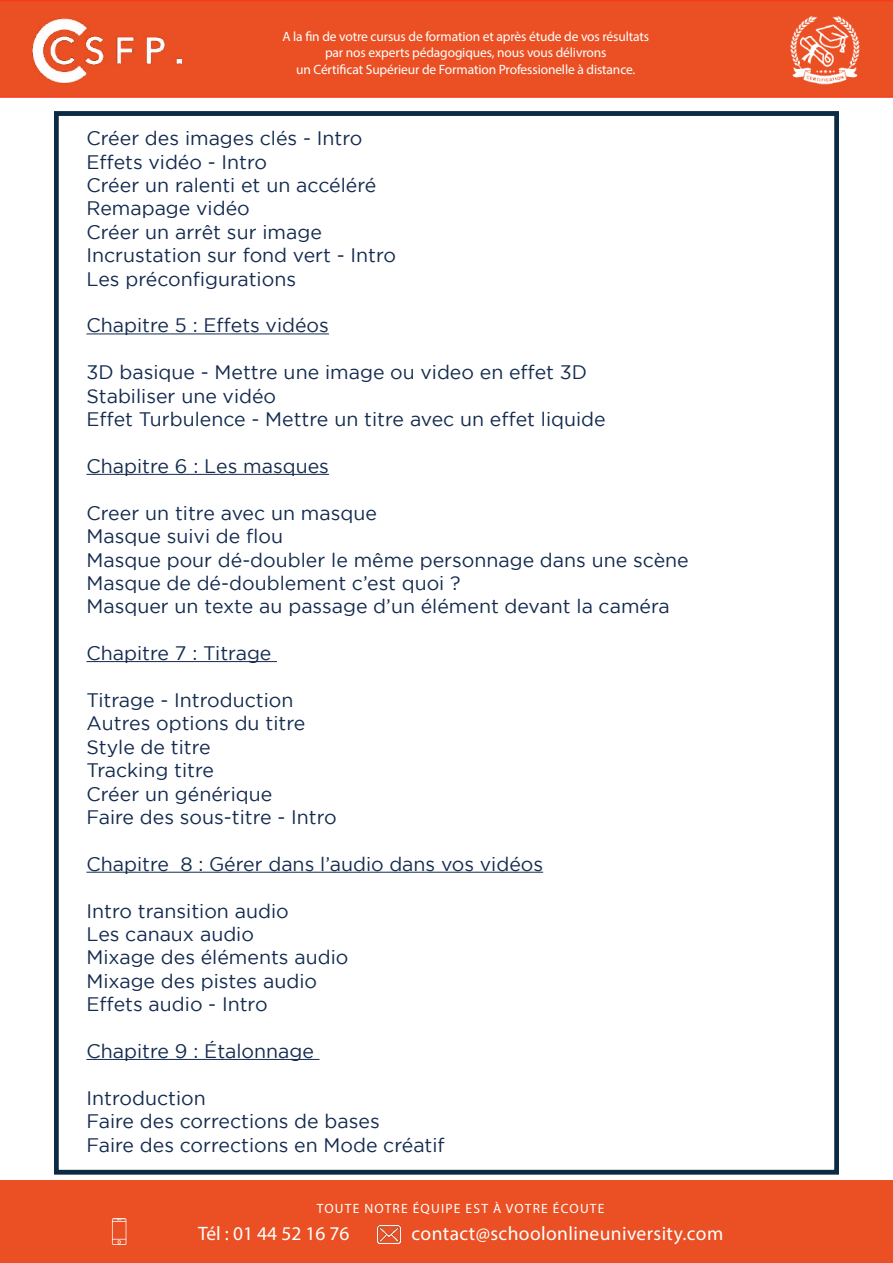
<style>
.page{position:relative;width:893px;height:1263px;background:#fff}
.page>*{position:absolute;margin:0;border:0;box-sizing:border-box;transform-origin:0 0}
.t1{font:19.5px/23.4px "Gotham";color:#142b4f}
.t2{font:19.5px "Myriad Pro";letter-spacing:.02em;color:#fff}
.t3{font:19.5px "Myriad Pro";color:#fff}
.t4{font:13.5px/16.5px "Myriad Pro";letter-spacing:-.01em;color:#fff;text-align:center}
.t5{font:13.5px "Myriad Pro";letter-spacing:.09em;color:#fff}
</style>
<div class="page">
<div style="left:0;top:0;width:893px;height:98px;background:#ea5023"></div>
<img style="left:771px;top:14px;width:92px;height:74px">
<img style="left:33px;top:18px;width:148px;height:66px">
<div style="left:0;top:1181px;width:893px;height:82px;background:#ea5023"></div>
<img style="left:377px;top:1225px;width:24px;height:18px">
<img style="left:111px;top:1219px;width:16px;height:25px">
<hr style="left:86px;top:333px;width:243px;height:1px;background:#142b4f">
<hr style="left:86px;top:474px;width:243px;height:1px;background:#142b4f">
<hr style="left:86px;top:661px;width:191px;height:1px;background:#142b4f">
<hr style="left:86px;top:872px;width:457px;height:1px;background:#142b4f">
<hr style="left:86px;top:1059px;width:233px;height:1px;background:#142b4f">
<div style="left:54px;top:111px;width:785px;height:1063px;border:4px solid #0b2b45"></div>
<p class="t4" style="left:282px;top:28px;width:368px">A la fin de votre cursus de formation et après étude de vos résultats par nos experts pédagogiques, nous vous délivrons<br>un Cértificat Supérieur de Formation Professionelle à distance.</p>
<p class="t1" style="left:86px;top:126px;width:311px">Créer des images clés - Intro<br>Effets vidéo - Intro<br>Créer un ralenti et un accéléré<br>Remapage vidéo<br>Créer un arrêt sur image<br>Incrustation sur fond vert - Intro<br>Les préconfigurations</p>
<p class="t1" style="left:86px;top:313px;width:244px">Chapitre 5 : Effets vidéos</p>
<p class="t1" style="left:86px;top:360px;width:521px">3D basique - Mettre une image ou video en effet 3D<br>Stabiliser une vidéo<br>Effet Turbulence - Mettre un titre avec un effet liquide</p>
<p class="t1" style="left:86px;top:454px;width:244px">Chapitre 6 : Les masques</p>
<p class="t1" style="left:86px;top:501px;width:604px">Creer un titre avec un masque<br>Masque suivi de flou<br>Masque pour dé-doubler le même personnage dans une scène Masque de dé-doublement c’est quoi ?<br>Masquer un texte au passage d’un élément devant la caméra</p>
<p class="t1" style="left:86px;top:641px;width:187px">Chapitre 7 : Titrage</p>
<p class="t1" style="left:86px;top:688px;width:252px">Titrage - Introduction<br>Autres options du titre<br>Style de titre<br>Tracking titre<br>Créer un générique<br>Faire des sous-titre - Intro</p>
<p class="t1" style="left:86px;top:852px;width:458px">Chapitre 8 : Gérer dans l’audio dans vos vidéos</p>
<p class="t1" style="left:86px;top:898px;width:263px">Intro transition audio<br>Les canaux audio<br>Mixage des éléments audio<br>Mixage des pistes audio<br>Effets audio - Intro</p>
<p class="t1" style="left:86px;top:1039px;width:229px">Chapitre 9 : Étalonnage</p>
<p class="t1" style="left:86px;top:1086px;width:360px">Introduction<br>Faire des corrections de bases<br>Faire des corrections en Mode créatif</p>
<p class="t5" style="left:317px;top:1200px;width:289px">TOUTE NOTRE ÉQUIPE EST À VOTRE ÉCOUTE</p>
<p class="t3" style="left:198px;top:1221px;width:153px">Tél : 01 44 52 16 76</p>
<p class="t2" style="left:412px;top:1221px;width:313px">contact@schoolonlineuniversity.com</p>
</div>
